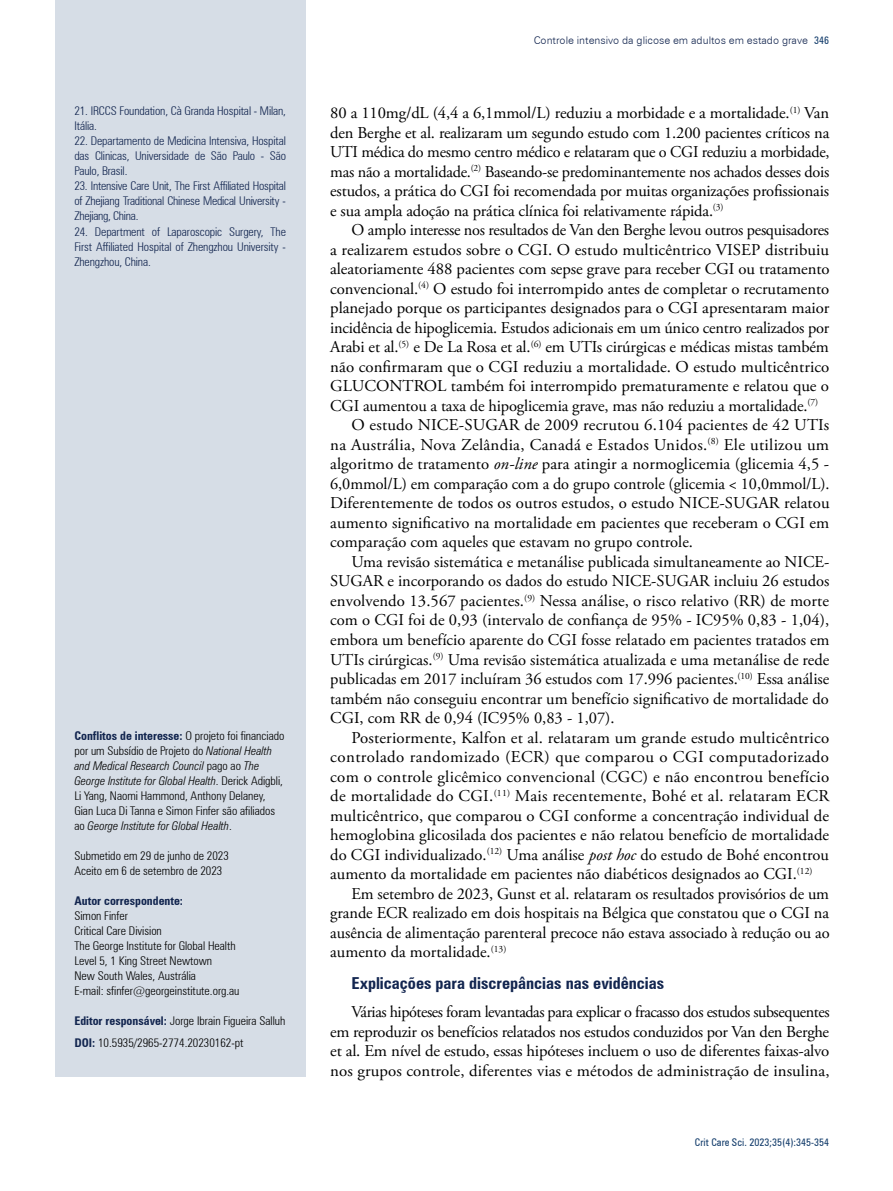
<style>
.page{position:relative;width:893px;height:1191px;background:#fff}
.page>*{position:absolute;margin:0;border:0;box-sizing:border-box;transform-origin:0 0}
.t1{font:16.5px/19.5px "Adobe Garamond Pro";color:#000;text-align:justify}
.t2{font:16.5px "Adobe Garamond Pro";letter-spacing:.02em;color:#000}
.t3{font:16.5px "Adobe Garamond Pro";letter-spacing:.025em;color:#000}
.t4{font:700 condensed 16.5px "Zurich BT";color:#12254f}
.t5{font:300 condensed 12px/15px "Zurich BT";color:#000}
.t6{font:300 condensed 12px/15px "Zurich BT";letter-spacing:-.01em;color:#12254f;text-align:justify}
.t7{font:700 condensed 12px "Zurich BT";color:#12254f}
.t8{font:300 10.5px "Zurich BT";color:#12254f}
.t9{font:condensed 10.5px "Zurich BT";color:#163f6d}
.s1{font-weight:700;color:#12254f}
.s2{font-style:italic}
.s3{font-weight:400;font-stretch:condensed;color:#163f6d}
</style>
<div class="page">
<div style="left:55px;top:0;width:250px;height:1076px;background:#d5dce6"></div>
<p class="t6" style="left:74px;top:104px;width:213px">21. IRCCS Foundation, Cà Granda Hospital - Milan,<br>Itália.</p>
<p class="t6" style="left:74px;top:134px;width:213px">22. Departamento de Medicina Intensiva, Hospital das Clinicas, Universidade de São Paulo - São Paulo, Brasil.</p>
<p class="t6" style="left:74px;top:179px;width:213px">23. Intensive Care Unit, The First Affiliated Hospital of Zhejiang Traditional Chinese Medical University - Zhejiang, China.</p>
<p class="t6" style="left:74px;top:224px;width:213px">24. Department of Laparoscopic Surgery, The First Affiliated Hospital of Zhengzhou University - Zhengzhou, China.</p>
<p class="t5" style="left:74px;top:728px;width:212px"><span class="s1">Conflitos de interesse:</span> O projeto foi financiado por um Subsídio de Projeto do <span class="s2">National Health and Medical Research Council</span> pago ao <span class="s2">The George Institute for Global Health</span>. Derick Adigbli, Li Yang, Naomi Hammond, Anthony Delaney, Gian Luca Di Tanna e Simon Finfer são afiliados ao <span class="s2">George Institute for Global Health</span>.</p>
<p class="t5" style="left:74px;top:848px;width:156px">Submetido em 29 de junho de 2023<br>Aceito em 6 de setembro de 2023</p>
<p class="t7" style="left:74px;top:893px;width:110px">Autor correspondente:</p>
<p class="t5" style="left:74px;top:908px;width:167px">Simon Finfer<br>Critical Care Division<br>The George Institute for Global Health<br>Level 5, 1 King Street Newtown<br>New South Wales, Austrália<br>E-mail: sfinfer@georgeinstitute.org.au</p>
<p class="t5" style="left:74px;top:1009px;width:212px;line-height:22.2px"><span class="s1">Editor responsável:</span> Jorge Ibrain Figueira Salluh<br><span class="s1">DOI:</span> 10.5935/2965-2774.20230162-pt</p>
<p class="t8" style="left:534px;top:34px;width:297px">Controle intensivo da glicose em adultos em estado grave <span class="s3">346</span></p>
<p class="t1" style="left:330px;top:104px;width:501px">80 a 110mg/dL (4,4 a 6,1mmol/L) reduziu a morbidade e a mortalidade.<sup>(1)</sup> Van den Berghe et al. realizaram um segundo estudo com 1.200 pacientes críticos na UTI médica do mesmo centro médico e relataram que o CGI reduziu a morbidade, mas não a mortalidade.<sup>(2)</sup> Baseando-se predominantemente nos achados desses dois estudos, a prática do CGI foi recomendada por muitas organizações profissionais e sua ampla adoção na prática clínica foi relativamente rápida.<sup>(3)</sup></p>
<p class="t1" style="left:351px;top:221px;width:479px">O amplo interesse nos resultados de Van den Berghe levou outros pesquisadores</p>
<p class="t1" style="left:330px;top:240px;width:500px">a realizarem estudos sobre o CGI. O estudo multicêntrico VISEP distribuiu</p>
<p class="t1" style="left:330px;top:260px;width:501px">aleatoriamente 488 pacientes com sepse grave para receber CGI ou tratamento</p>
<p class="t1" style="left:330px;top:279px;width:500px">convencional.<sup>(4)</sup> O estudo foi interrompido antes de completar o recrutamento</p>
<p class="t1" style="left:330px;top:299px;width:501px">planejado porque os participantes designados para o CGI apresentaram maior</p>
<p class="t1" style="left:330px;top:318px;width:500px">incidência de hipoglicemia. Estudos adicionais em um único centro realizados por</p>
<p class="t1" style="left:330px;top:338px;width:500px">Arabi et al.<sup>(5)</sup> e De La Rosa et al.<sup>(6)</sup> em UTIs cirúrgicas e médicas mistas também</p>
<p class="t1" style="left:330px;top:357px;width:501px">não confirmaram que o CGI reduziu a mortalidade. O estudo multicêntrico</p>
<p class="t1" style="left:330px;top:377px;width:500px">GLUCONTROL também foi interrompido prematuramente e relatou que o</p>
<p class="t1" style="left:330px;top:396px;width:489px">CGI aumentou a taxa de hipoglicemia grave, mas não reduziu a mortalidade.<sup>(7)</sup></p>
<p class="t1" style="left:351px;top:416px;width:479px">O estudo NICE-SUGAR de 2009 recrutou 6.104 pacientes de 42 UTIs</p>
<p class="t2" style="left:330px;top:435px;width:500px">na Austrália, Nova Zelândia, Canadá e Estados Unidos.<sup>(8)</sup> Ele utilizou um</p>
<p class="t1" style="left:330px;top:455px;width:500px">algoritmo de tratamento <span class="s2">on-line</span> para atingir a normoglicemia (glicemia 4,5 -</p>
<p class="t1" style="left:330px;top:474px;width:501px">6,0mmol/L) em comparação com a do grupo controle (glicemia &lt; 10,0mmol/L).</p>
<p class="t1" style="left:330px;top:494px;width:501px">Diferentemente de todos os outros estudos, o estudo NICE-SUGAR relatou</p>
<p class="t1" style="left:330px;top:513px;width:500px">aumento significativo na mortalidade em pacientes que receberam o CGI em</p>
<p class="t1" style="left:330px;top:533px;width:364px">comparação com aqueles que estavam no grupo controle.</p>
<p class="t1" style="left:351px;top:552px;width:479px">Uma revisão sistemática e metanálise publicada simultaneamente ao NICE-</p>
<p class="t1" style="left:330px;top:572px;width:501px">SUGAR e incorporando os dados do estudo NICE-SUGAR incluiu 26 estudos</p>
<p class="t1" style="left:330px;top:591px;width:500px">envolvendo 13.567 pacientes.<sup>(9)</sup> Nessa análise, o risco relativo (RR) de morte</p>
<p class="t1" style="left:330px;top:611px;width:500px">com o CGI foi de 0,93 (intervalo de confiança de 95% - IC95% 0,83 - 1,04),</p>
<p class="t1" style="left:330px;top:630px;width:501px">embora um benefício aparente do CGI fosse relatado em pacientes tratados em</p>
<p class="t1" style="left:330px;top:650px;width:501px">UTIs cirúrgicas.<sup>(9)</sup> Uma revisão sistemática atualizada e uma metanálise de rede</p>
<p class="t1" style="left:330px;top:669px;width:500px">publicadas em 2017 incluíram 36 estudos com 17.996 pacientes.<sup>(10)</sup> Essa análise</p>
<p class="t1" style="left:330px;top:689px;width:500px">também não conseguiu encontrar um benefício significativo de mortalidade do</p>
<p class="t1" style="left:330px;top:708px;width:286px">CGI, com RR de 0,94 (IC95% 0,83 - 1,07).</p>
<p class="t1" style="left:351px;top:728px;width:479px">Posteriormente, Kalfon et al. relataram um grande estudo multicêntrico</p>
<p class="t3" style="left:330px;top:747px;width:500px">controlado randomizado (ECR) que comparou o CGI computadorizado</p>
<p class="t1" style="left:330px;top:767px;width:501px">com o controle glicêmico convencional (CGC) e não encontrou benefício</p>
<p class="t1" style="left:330px;top:786px;width:500px">de mortalidade do CGI.<sup>(11)</sup> Mais recentemente, Bohé et al. relataram ECR</p>
<p class="t1" style="left:330px;top:806px;width:500px">multicêntrico, que comparou o CGI conforme a concentração individual de</p>
<p class="t1" style="left:330px;top:825px;width:500px">hemoglobina glicosilada dos pacientes e não relatou benefício de mortalidade</p>
<p class="t1" style="left:330px;top:845px;width:500px">do CGI individualizado.<sup>(12)</sup> Uma análise <span class="s2">post hoc</span> do estudo de Bohé encontrou</p>
<p class="t1" style="left:330px;top:864px;width:484px">aumento da mortalidade em pacientes não diabéticos designados ao CGI.<sup>(12)</sup></p>
<p class="t1" style="left:351px;top:884px;width:479px">Em setembro de 2023, Gunst et al. relataram os resultados provisórios de um</p>
<p class="t1" style="left:330px;top:903px;width:500px">grande ECR realizado em dois hospitais na Bélgica que constatou que o CGI na</p>
<p class="t1" style="left:330px;top:923px;width:501px">ausência de alimentação parenteral precoce não estava associado à redução ou ao</p>
<p class="t1" style="left:330px;top:942px;width:178px">aumento da mortalidade.<sup>(13)</sup></p>
<p class="t4" style="left:351px;top:973px;width:314px">Explicações para discrepâncias nas evidências</p>
<p class="t1" style="left:330px;top:1003px;width:501px;text-indent:21px">Várias hipóteses foram levantadas para explicar o fracasso dos estudos subsequentes em reproduzir os benefícios relatados nos estudos conduzidos por Van den Berghe et al. Em nível de estudo, essas hipóteses incluem o uso de diferentes faixas-alvo nos grupos controle, diferentes vias e métodos de administração de insulina,</p>
<p class="t9" style="left:695px;top:1135px;width:136px">Crit Care Sci. 2023;35(4):345-354</p>
</div>
